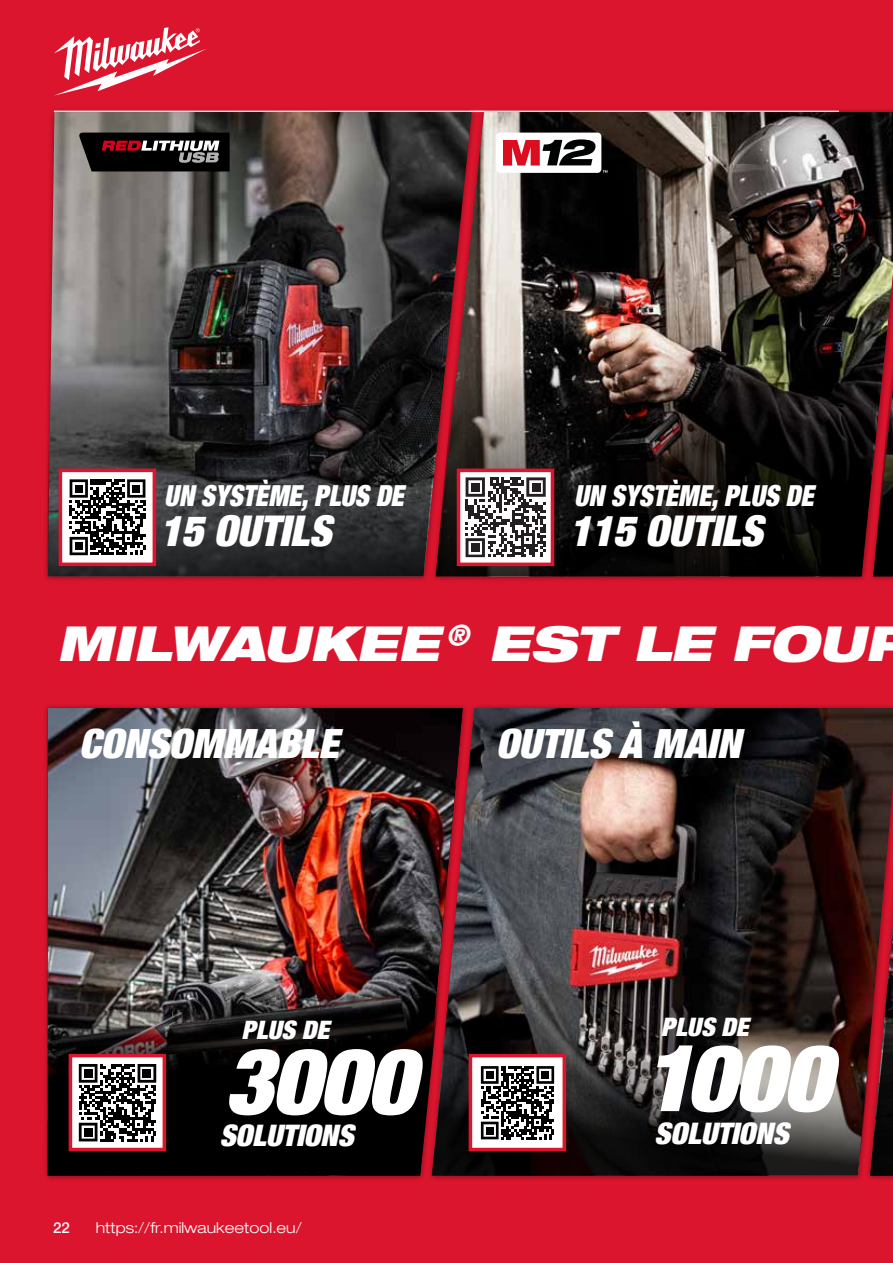
<style>
.page{position:relative;width:893px;height:1263px;background:#dc152e}
.page>*{position:absolute;margin:0;border:0;box-sizing:border-box;transform-origin:0 0}
.t1{font:italic 900 condensed 92.7px "Helvetica Neue LT Com";color:#fff}
.t2{font:italic 900 condensed 91.95px "Helvetica Neue LT Com";color:#fff}
.t3{font:italic 900 expanded 48px "Helvetica Neue LT Com";letter-spacing:-.005em;color:#fff}
.t4{font:italic 900 condensed 42.3px "Helvetica Neue LT Com";color:#fff}
.t5{font:italic 900 condensed 40.2px "Helvetica Neue LT Com";color:#fff}
.t6{font:italic 900 condensed 29.7px "Helvetica Neue LT Com";color:#fff}
.t7{font:italic 900 condensed 28.95px "Helvetica Neue LT Com";color:#fff;scale:.9 1}
.t8{font:italic 900 condensed 25.35px "Helvetica Neue LT Com";color:#fff}
.t9{font:300 expanded 15px "Helvetica Neue LT Com";color:#fff}
.t10{font:500 15px "Helvetica Neue LT Com";color:#fff}
</style>
<div class="page">
<svg style="left:54px;top:27px;width:152px;height:69px"></svg>
<div style="left:43px;top:703px;width:425px;height:479px;background:#000;opacity:.4"></div>
<img style="left:48px;top:708px;width:379px;height:156px">
<img style="left:481px;top:109px;width:412px;height:467px">
<div style="left:427px;top:703px;width:466px;height:479px;background:#000;opacity:.4"></div>
<img style="left:432px;top:708px;width:433px;height:156px">
<div style="left:865px;top:703px;width:28px;height:479px;background:#000;opacity:.4"></div>
<img style="left:43px;top:864px;width:389px;height:312px">
<svg style="left:432px;top:864px;width:438px;height:312px;background:#3a2b2b"></svg>
<svg style="left:870px;top:864px;width:23px;height:312px"></svg>
<svg style="left:44px;top:109px;width:437px;height:467px;background:#4e3f3f"></svg>
<div style="left:496px;top:133px;width:105px;height:40px;background:#fff;border-radius:4px"></div>
<svg style="left:503px;top:139px;width:93px;height:27px"></svg>
<svg style="left:603px;top:170px;width:4px;height:3px"></svg>
<div style="left:457px;top:469px;width:97px;height:97px;background:#fff;border:4px solid #dc152e"></div>
<svg style="left:466px;top:477px;width:80px;height:80px"></svg>
<div style="left:471px;top:483px;width:8px;height:8px;background:#231f20"></div>
<div style="left:532px;top:483px;width:8px;height:8px;background:#231f20"></div>
<div style="left:471px;top:544px;width:8px;height:8px;background:#231f20"></div>
<div style="left:59px;top:469px;width:97px;height:97px;background:#fff;border:4px solid #dc152e"></div>
<svg style="left:70px;top:479px;width:75px;height:76px"></svg>
<div style="left:75px;top:485px;width:8px;height:7px;background:#000"></div>
<div style="left:132px;top:485px;width:8px;height:7px;background:#000"></div>
<div style="left:75px;top:542px;width:8px;height:8px;background:#000"></div>
<svg style="left:69px;top:1054px;width:97px;height:97px"></svg>
<div style="left:73px;top:1059px;width:89px;height:87px;background:#fff"></div>
<svg style="left:79px;top:1064px;width:77px;height:77px"></svg>
<div style="left:84px;top:1069px;width:8px;height:8px;background:#000"></div>
<div style="left:143px;top:1069px;width:8px;height:8px;background:#000"></div>
<div style="left:84px;top:1128px;width:8px;height:8px;background:#000"></div>
<div style="left:469px;top:1054px;width:97px;height:97px;background:#fff;border:4px solid #dc152e"></div>
<svg style="left:481px;top:1066px;width:73px;height:73px"></svg>
<div style="left:486px;top:1071px;width:7px;height:8px;background:#000"></div>
<div style="left:541px;top:1071px;width:8px;height:8px;background:#000"></div>
<div style="left:486px;top:1127px;width:7px;height:7px;background:#000"></div>
<p class="t7" style="left:164px;top:477px;width:268px">UN SYSTÈME, PLUS DE</p>
<h3 class="t4" style="left:160px;top:504px;width:173px">15 OUTILS</h3>
<p class="t7" style="left:574px;top:477px;width:268px">UN SYSTÈME, PLUS DE</p>
<h3 class="t4" style="left:570px;top:504px;width:195px">115 OUTILS</h3>
<h3 class="t3" style="left:57px;top:613px;width:856px">MILWAUKEE <sup>®</sup> EST LE FOUR</h3>
<h3 class="t5" style="left:79px;top:719px;width:261px">CONSOMMABLE</h3>
<h3 class="t5" style="left:496px;top:719px;width:246px">OUTILS À MAIN</h3>
<p class="t8" style="left:242px;top:1014px;width:89px">PLUS DE</p>
<p class="t8" style="left:661px;top:1011px;width:89px">PLUS DE</p>
<h2 class="t2" style="left:224px;top:1023px;width:192px">3000</h2>
<h1 class="t1" style="left:644px;top:1019px;width:189px">1000</h1>
<p class="t6" style="left:220px;top:1117px;width:135px">SOLUTIONS</p>
<p class="t6" style="left:655px;top:1115px;width:135px">SOLUTIONS</p>
<p class="t10" style="left:53px;top:1219px;width:18px">22</p>
<p class="t9" style="left:96px;top:1219px;width:208px">https://fr.milwaukeetool.eu/</p>
</div>
